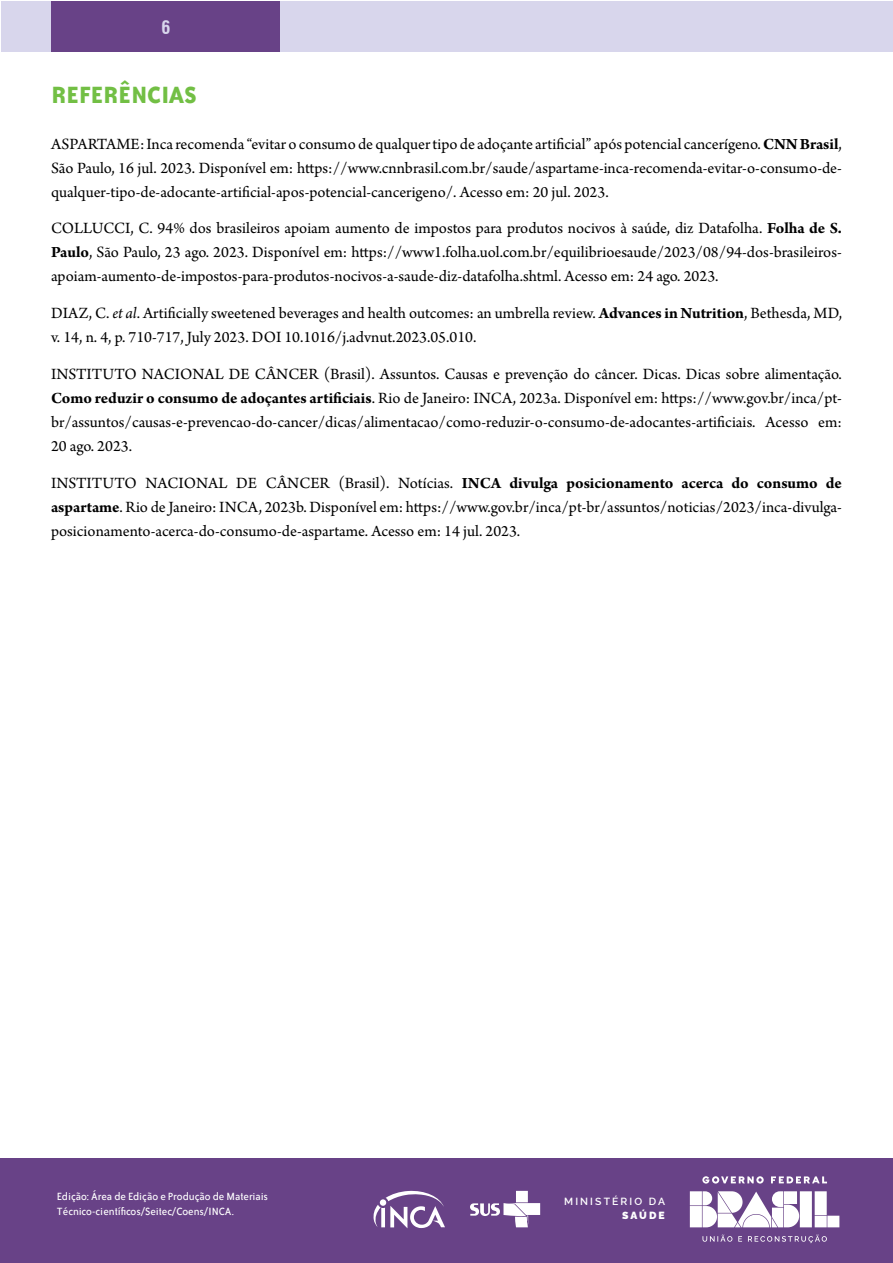
<style>
.page{position:relative;width:893px;height:1263px;background:#fff}
.page>*{position:absolute;margin:0;border:0;box-sizing:border-box;transform-origin:0 0}
.t1{font:700 27px "Bailey Sans ITC Std";color:#72bf44}
.t2{font:700 condensed 18px "Swiss 721 BT";color:#d8d6ec}
.t3{font:16.5px/24px "Arno Pro";color:#000;text-align:justify}
.t4{font:12px/14.4px "Bailey Sans ITC Std";color:#fff}
.t5{font:600 10.35px "Rawline";letter-spacing:.2em;color:#fff}
.t6{font:900 10.35px "Rawline";letter-spacing:.19em;color:#fff}
.s1{font-weight:700}
.s2{font-style:italic}
</style>
<div class="page">
<div style="left:1px;top:1px;width:891px;height:50px;background:#d8d6ec"></div>
<div style="left:52px;top:1px;width:228px;height:50px;background:#684287"></div>
<div style="left:0;top:1159px;width:893px;height:104px;background:#684287"></div>
<svg style="left:373px;top:1190px;width:168px;height:39px"></svg>
<svg style="left:702px;top:1176px;width:125px;height:7px"></svg>
<svg style="left:689px;top:1191px;width:151px;height:52px"></svg>
<p class="t2" style="left:161px;top:16px;width:10px">6</p>
<h1 class="t1" style="left:51px;top:80px;width:147px">REFERÊNCIAS</h1>
<p class="t3" style="left:51px;top:132px;width:792px">ASPARTAME: Inca recomenda “evitar o consumo de qualquer tipo de adoçante artificial” após potencial cancerígeno. <span class="s1">CNN Brasil</span>, São Paulo, 16 jul. 2023. Disponível em: https://www.cnnbrasil.com.br/saude/aspartame-inca-recomenda-evitar-o-consumo-de&shy;qualquer-tipo-de-adocante-artificial-apos-potencial-cancerigeno/. Acesso em: 20 jul. 2023.</p>
<p class="t3" style="left:51px;top:217px;width:792px">COLLUCCI, C. 94% dos brasileiros apoiam aumento de impostos para produtos nocivos à saúde, diz Datafolha. <span class="s1">Folha de S.<br>Paulo</span>, São Paulo, 23 ago. 2023. Disponível em: https://www1.folha.uol.com.br/equilibrioesaude/2023/08/94-dos-brasileiros&shy;apoiam-aumento-de-impostos-para-produtos-nocivos-a-saude-diz-datafolha.shtml. Acesso em: 24 ago. 2023.</p>
<p class="t3" style="left:51px;top:302px;width:792px">DIAZ, C. <span class="s2">et al</span>. Artificially sweetened beverages and health outcomes: an umbrella review. <span class="s1">Advances in Nutrition</span>, Bethesda, MD, v. 14, n. 4, p. 710-717, July 2023. DOI 10.1016/j.advnut.2023.05.010.</p>
<p class="t3" style="left:51px;top:363px;width:792px">INSTITUTO NACIONAL DE CÂNCER (Brasil). Assuntos. Causas e prevenção do câncer. Dicas. Dicas sobre alimentação.<br><span class="s1">Como reduzir o consumo de adoçantes artificiais</span>. Rio de Janeiro: INCA, 2023a. Disponível em: https://www.gov.br/inca/pt&shy;br/assuntos/causas-e-prevencao-do-cancer/dicas/alimentacao/como-reduzir-o-consumo-de-adocantes-artificiais. Acesso em:<br>20 ago. 2023.</p>
<p class="t3" style="left:51px;top:472px;width:792px">INSTITUTO NACIONAL DE CÂNCER (Brasil). Notícias. <span class="s1">INCA divulga posicionamento acerca do consumo de aspartame</span>. Rio de Janeiro: INCA, 2023b. Disponível em: https://www.gov.br/inca/pt-br/assuntos/noticias/2023/inca-divulga&shy;posicionamento-acerca-do-consumo-de-aspartame. Acesso em: 14 jul. 2023.</p>
<p class="t4" style="left:57px;top:1190px;width:213px">Edição: Área de Edição e Produção de Materiais<br>Técnico-científicos/Seitec/Coens/INCA.</p>
<p class="t5" style="left:564px;top:1193px;width:102px">MINISTÉRIO DA</p>
<p class="t6" style="left:622px;top:1207px;width:44px">SAÚDE</p>
</div>
